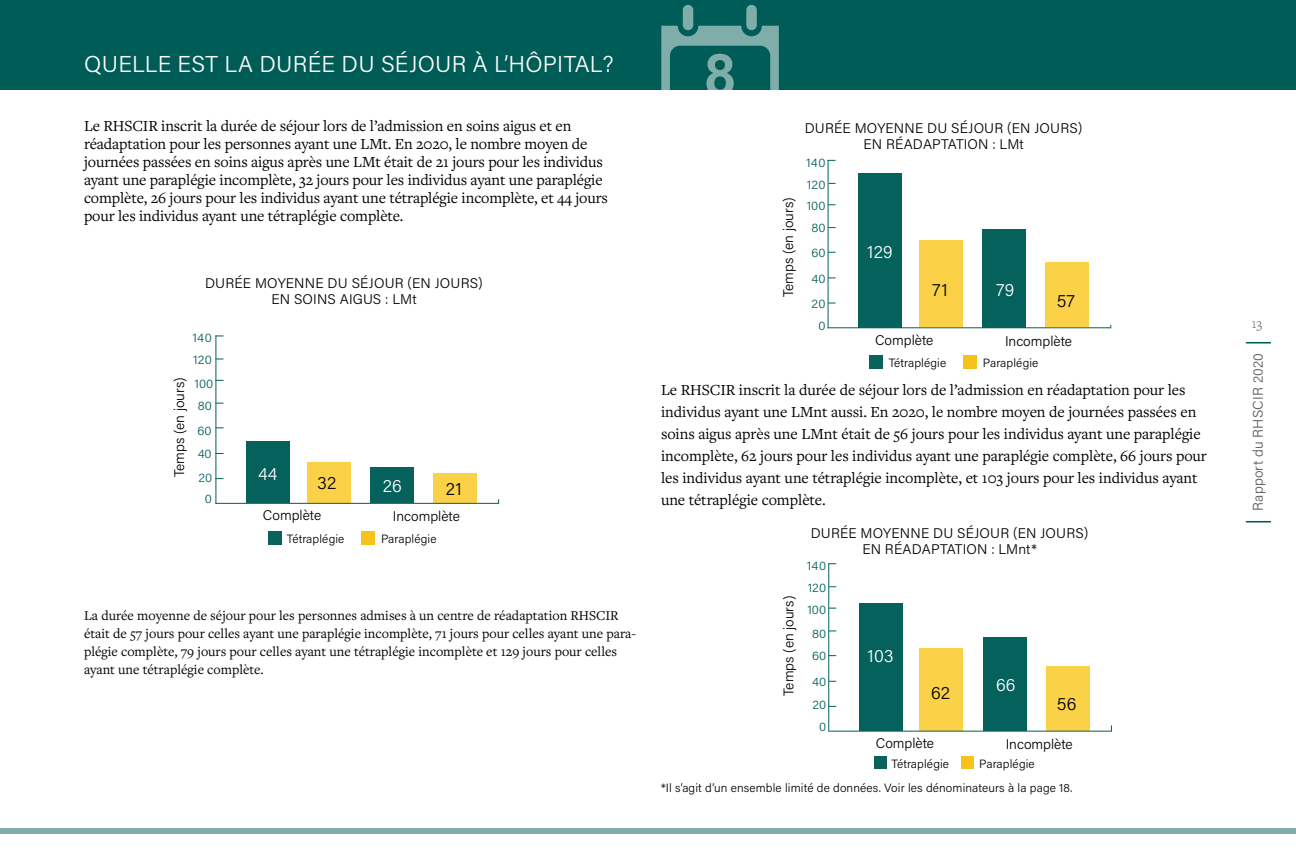
<style>
.page{position:relative;width:1296px;height:864px;background:#fff}
.page>*{position:absolute;margin:0;border:0;box-sizing:border-box;transform-origin:0 0}
.t1{font:300 23px "Acumin Pro";letter-spacing:.01em;color:#fff}
.t2{font:300 18px "Acumin Pro";color:#fff}
.t3{font:300 18px "Acumin Pro";color:#000}
.t4{font:16px/22px "Freight Text Pro";letter-spacing:-.01em;color:#000}
.t5{font:14px/18px "Freight Text Pro";color:#000}
.t6{font:300 14px/16px "Acumin Pro";letter-spacing:.01em;color:#000;text-align:center}
.t7{font:300 14px "Acumin Pro";letter-spacing:.015em;color:#58595b}
.t8{font:300 14px "Freight Text Pro";color:#58595b}
.t9{font:300 12.6px "Acumin Pro";color:#04615c;scale:1.04 1}
.t10{font:300 12.4px "Acumin Pro";color:#04615c;scale:1.04 1}
.t11{font:300 12px "Acumin Pro";letter-spacing:.01em;color:#000}
.s1{font-size:12.4px}
.s2{font-size:24px;color:#005c56}
</style>
<div class="page">
<div style="left:0;top:0;width:1296px;height:90px;background:#005c56"></div>
<div style="left:0;top:828px;width:1296px;height:6px;background:#80adaa"></div>
<div style="left:683px;top:5px;width:10px;height:25px;background:#7fadaa;border-radius:5px"></div>
<div style="left:746px;top:5px;width:11px;height:25px;background:#7fadaa;border-radius:5px"></div>
<svg style="left:661px;top:26px;width:118px;height:64px"></svg>
<div style="left:963px;top:355px;width:14px;height:14px;background:#f6c21c"></div>
<div style="left:870px;top:355px;width:13px;height:14px;background:#08635c"></div>
<div style="left:361px;top:531px;width:14px;height:14px;background:#f6c21c"></div>
<div style="left:268px;top:531px;width:14px;height:14px;background:#08635c"></div>
<div style="left:961px;top:756px;width:13px;height:13px;background:#f6c21c"></div>
<div style="left:874px;top:756px;width:13px;height:13px;background:#08635c"></div>
<div style="left:982px;top:230px;width:44px;height:98px;background:#04615c"></div>
<div style="left:1045px;top:262px;width:44px;height:65px;background:#fad147"></div>
<div style="left:919px;top:240px;width:43px;height:87px;background:#fad147"></div>
<div style="left:858px;top:174px;width:44px;height:154px;background:#04615c"></div>
<hr style="left:828px;top:327px;width:282px;height:1px;background:#04615d">
<hr style="left:828px;top:160px;width:1px;height:168px;background:#04615c">
<div style="left:370px;top:467px;width:44px;height:36px;background:#04615c"></div>
<div style="left:433px;top:473px;width:44px;height:30px;background:#fad147"></div>
<div style="left:307px;top:462px;width:43px;height:41px;background:#fad147"></div>
<div style="left:246px;top:442px;width:44px;height:61px;background:#04615c"></div>
<hr style="left:216px;top:503px;width:282px;height:1px;background:#04615d">
<hr style="left:215px;top:335px;width:1px;height:169px;background:#04615c">
<div style="left:983px;top:637px;width:44px;height:94px;background:#04615c"></div>
<div style="left:1046px;top:666px;width:43px;height:65px;background:#fad147"></div>
<div style="left:920px;top:649px;width:43px;height:82px;background:#fad147"></div>
<div style="left:859px;top:603px;width:44px;height:128px;background:#04615c"></div>
<hr style="left:829px;top:731px;width:282px;height:1px;background:#04615d">
<hr style="left:828px;top:563px;width:1px;height:168px;background:#04615c">
<h1 class="t1" style="left:84px;top:48px;width:531px">QUELLE EST LA DURÉE DU SÉJOUR À L’HÔPITAL?</h1>
<p class="t4" style="left:84px;top:116px;width:526px;line-height:18px">Le RHSCIR inscrit la durée de séjour lors de l’admission en soins aigus et en réadaptation pour les personnes ayant une LMt. En 2020, le nombre moyen de journées passées en soins aigus après une LMt était de 21 jours pour les individus ayant une paraplégie incomplète, 32 jours pour les individus ayant une paraplégie complète, 26 jours pour les individus ayant une tétraplégie incomplète, et 44 jours pour les individus ayant une tétraplégie complète.</p>
<p class="t6" style="left:205px;top:275px;width:279px">DURÉE MOYENNE DU SÉJOUR (EN JOURS)<br>EN SOINS AIGUS : LMt</p>
<p class="t9" style="left:193px;top:329px;width:20px">14<span class="s1">0</span></p>
<p class="t10" style="left:193px;top:352px;width:19px">120</p>
<p class="t6" style="left:171px;top:477px;width:101px;rotate:-90deg">Temps (en jours)</p>
<p class="t10" style="left:195px;top:375px;width:20px">100</p>
<p class="t10" style="left:198px;top:397px;width:15px">80</p>
<p class="t10" style="left:198px;top:422px;width:15px">60</p>
<p class="t10" style="left:198px;top:445px;width:15px">40</p>
<p class="t10" style="left:199px;top:469px;width:15px">20</p>
<p class="t10" style="left:205px;top:490px;width:8px">0</p>
<p class="t2" style="left:258px;top:461px;width:21px">44</p>
<p class="t3" style="left:317px;top:471px;width:20px">32</p>
<p class="t2" style="left:383px;top:473px;width:20px">26</p>
<p class="t3" style="left:446px;top:476px;width:17px">21</p>
<p class="t6" style="left:263px;top:507px;width:60px">Complète</p>
<p class="t6" style="left:393px;top:508px;width:69px">Incomplète</p>
<p class="t11" style="left:287px;top:531px;width:59px">Tétraplégie</p>
<p class="t11" style="left:381px;top:531px;width:57px">Paraplégie</p>
<p class="t5" style="left:84px;top:606px;width:554px">La durée moyenne de séjour pour les personnes admises à un centre de réadaptation RHSCIR était de 57 jours pour celles ayant une paraplégie incomplète, 71 jours pour celles ayant une para&shy;plégie complète, 79 jours pour celles ayant une tétraplégie incomplète et 129 jours pour celles ayant une tétraplégie complète.</p>
<p class="t6" style="left:805px;top:119px;width:279px">DURÉE MOYENNE DU SÉJOUR (EN JOURS)<br>EN RÉADAPTATION : LMt</p>
<p class="t9" style="left:806px;top:154px;width:20px">14<span class="s1">0</span></p>
<p class="t6" style="left:780px;top:297px;width:101px;rotate:-90deg">Temps (en jours)</p>
<p class="t10" style="left:807px;top:176px;width:19px">120</p>
<p class="t10" style="left:807px;top:198px;width:20px">100</p>
<p class="t10" style="left:811px;top:219px;width:15px">80</p>
<p class="t10" style="left:811px;top:244px;width:15px">60</p>
<p class="t10" style="left:811px;top:270px;width:15px">40</p>
<p class="t10" style="left:812px;top:295px;width:15px">20</p>
<p class="t10" style="left:818px;top:317px;width:8px">0</p>
<p class="t2" style="left:867px;top:240px;width:27px">129</p>
<p class="t3" style="left:932px;top:277px;width:17px">71</p>
<p class="t2" style="left:996px;top:277px;width:20px">79</p>
<p class="t3" style="left:1057px;top:288px;width:20px">57</p>
<p class="t6" style="left:875px;top:331px;width:60px">Complète</p>
<p class="t6" style="left:1005px;top:332px;width:69px">Incomplète</p>
<p class="t11" style="left:889px;top:355px;width:59px">Tétraplégie</p>
<p class="t11" style="left:983px;top:355px;width:57px">Paraplégie</p>
<p class="t4" style="left:661px;top:378px;width:547px">Le RHSCIR inscrit la durée de séjour lors de l’admission en réadaptation pour les individus ayant une LMnt aussi. En 2020, le nombre moyen de journées passées en soins aigus après une LMnt était de 56 jours pour les individus ayant une paraplégie incomplète, 62 jours pour les individus ayant une paraplégie complète, 66 jours pour les individus ayant une tétraplégie incomplète, et 103 jours pour les individus ayant une tétraplégie complète.</p>
<p class="t6" style="left:811px;top:525px;width:279px">DURÉE MOYENNE DU SÉJOUR (EN JOURS)<br>EN RÉADAPTATION : LMnt*</p>
<p class="t9" style="left:807px;top:557px;width:20px">14<span class="s1">0</span></p>
<p class="t6" style="left:780px;top:696px;width:101px;rotate:-90deg">Temps (en jours)</p>
<p class="t10" style="left:808px;top:579px;width:19px">120</p>
<p class="t10" style="left:807px;top:601px;width:20px">100</p>
<p class="t10" style="left:812px;top:625px;width:15px">80</p>
<p class="t10" style="left:812px;top:648px;width:15px">60</p>
<p class="t10" style="left:812px;top:673px;width:15px">40</p>
<p class="t10" style="left:812px;top:697px;width:15px">20</p>
<p class="t10" style="left:819px;top:718px;width:8px">0</p>
<p class="t2" style="left:868px;top:643px;width:27px">103</p>
<p class="t3" style="left:931px;top:681px;width:20px">62</p>
<p class="t2" style="left:996px;top:673px;width:21px">66</p>
<p class="t3" style="left:1057px;top:692px;width:21px">56</p>
<p class="t6" style="left:876px;top:735px;width:60px">Complète</p>
<p class="t6" style="left:1006px;top:736px;width:69px">Incomplète</p>
<p class="t11" style="left:892px;top:756px;width:59px">Tétraplégie</p>
<p class="t11" style="left:979px;top:756px;width:57px">Paraplégie</p>
<p class="t11" style="left:661px;top:779px;width:413px">*Il s’agit d’un ensemble limité de données. Voir les dénominateurs à la page 18.</p>
<p class="t8" style="left:1252px;top:315px;width:12px">13</p>
<p class="t7" style="left:1248px;top:525px;width:187px;rotate:-90deg"><span class="s2">|</span> Rapport du RHSCIR 2020 <span class="s2">|</span></p>
</div>
